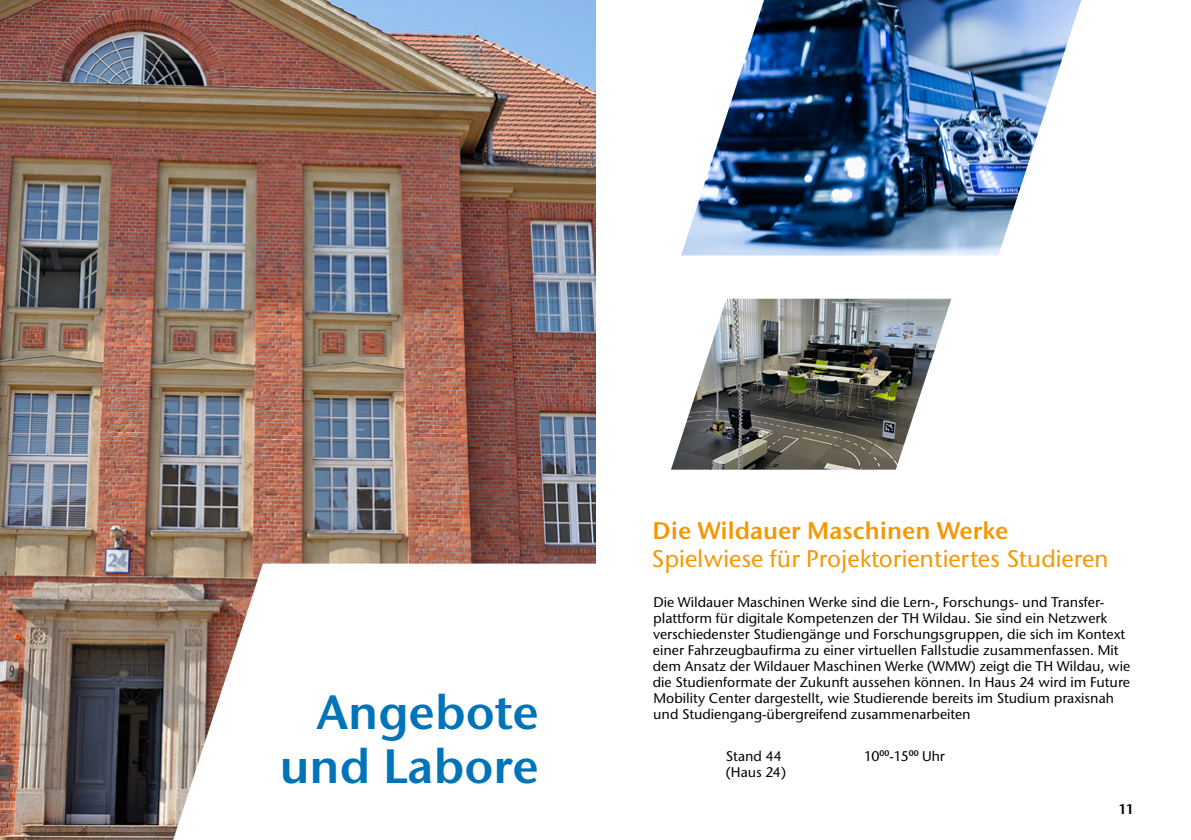
<style>
.page{position:relative;width:1191px;height:840px;background:#fff}
.page>*{position:absolute;margin:0;border:0;box-sizing:border-box;transform-origin:0 0}
.t1{font:600 48px/54px "Stone Sans ITC Pro";color:#0074b8;text-align:right}
.t2{font:500 24px/28px "Stone Sans ITC Pro";color:#f69700}
.Table_Cell{font:500 14px/16px "Stone Sans ITC Pro";color:#000}
.t3{font:600 14px "Stone Sans ITC Pro";color:#000}
.s1{font-weight:600}
</style>
<div class="page">
<img style="left:0;top:0;width:595px;height:839px">
<svg style="left:173px;top:563px;width:423px;height:276px"></svg>
<img style="left:671px;top:298px;width:280px;height:171px">
<img style="left:681px;top:0;width:400px;height:255px">
<p class="t1" style="left:280px;top:685px;width:260px">Angebote und Labore</p>
<h2 class="t2" style="left:651px;top:516px;width:458px"><span class="s1">Die Wildauer Maschinen Werke<br></span>Spielwiese für Projektorientiertes Studieren</h2>
<p class="Table_Cell" style="left:653px;top:594px;width:479px">Die Wildauer Maschinen Werke sind die Lern-, Forschungs- und Transfer&shy;plattform für digitale Kompetenzen der TH Wildau. Sie sind ein Netzwerk verschiedenster Studiengänge und Forschungsgruppen, die sich im Kontext einer Fahrzeugbaufirma zu einer virtuellen Fallstudie zusammenfassen. Mit dem Ansatz der Wildauer Maschinen Werke (WMW) zeigt die TH Wildau, wie die Studienformate der Zukunft aussehen können. In Haus 24 wird im Future Mobility Center dargestellt, wie Studierende bereits im Studium praxisnah und Studiengang-übergreifend zusammenarbeiten</p>
<h2 class="Table_Cell" style="left:726px;top:747px;width:58px">Stand 44</h2>
<h2 class="Table_Cell" style="left:726px;top:763px;width:62px">(Haus 24)</h2>
<p class="Table_Cell" style="left:864px;top:747px;width:82px">10<sup>00</sup>-15<sup>00</sup> Uhr</p>
<p class="t3" style="left:1118px;top:800px;width:17px">11</p>
</div>
